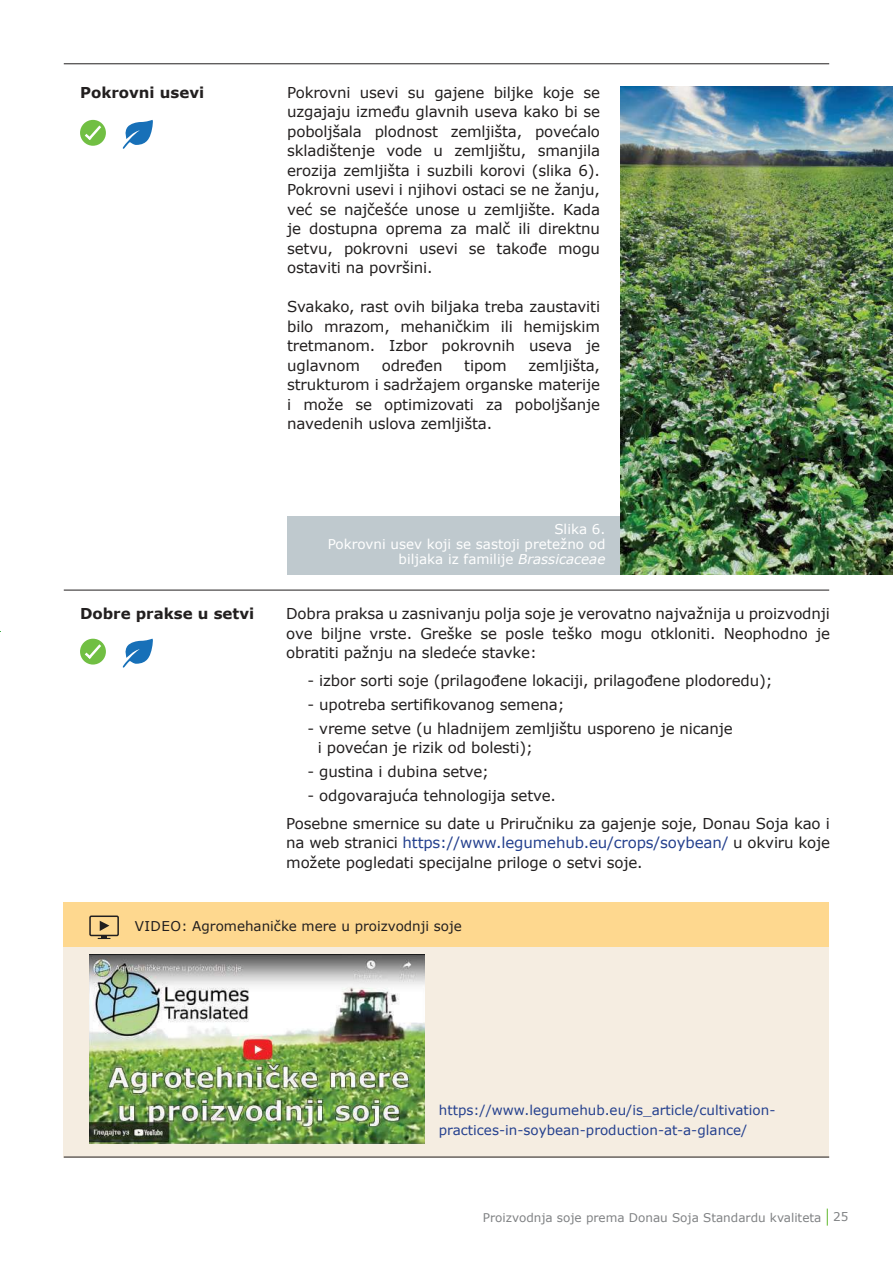
<style>
.page{position:relative;width:893px;height:1263px;background:#fff}
.page>*{position:absolute;margin:0;border:0;box-sizing:border-box;transform-origin:0 0}
.t1{font:15px/19.5px "Verdana";letter-spacing:-.01em;color:#221f1f;text-align:justify}
.t2{font:700 15px "Verdana";color:#221f1f}
.t3{font:13.5px/19.5px "Verdana";color:#24408e}
.t4{font:13.5px/15px "Verdana";color:#fff;text-align:right}
.t5{font:13.5px "Verdana";color:#221f1f}
.t6{font:12px "Verdana";color:#808284}
.s1{font-style:italic}
.s2{color:#24408e}
</style>
<div class="page">
<svg style="left:827px;top:1208px;width:1px;height:17px"></svg>
<div style="left:64px;top:902px;width:765px;height:256px;background:#f5ede1"></div>
<div style="left:64px;top:902px;width:765px;height:45px;background:#fed88f"></div>
<hr style="left:64px;top:590px;width:765px;height:1px;background:#221f1f">
<hr style="left:64px;top:1157px;width:765px;height:1px;background:#221f1f">
<hr style="left:64px;top:63px;width:765px;height:1px;background:#221f1f">
<div style="left:80px;top:639px;width:26px;height:25px;background:#71bf43;border-radius:50%"></div>
<svg style="left:85px;top:644px;width:16px;height:15px"></svg>
<svg style="left:122px;top:638px;width:31px;height:30px"></svg>
<img style="left:89px;top:955px;width:336px;height:188px">
<div style="left:287px;top:516px;width:373px;height:58px;background:#bfc9ce"></div>
<img style="left:620px;top:86px;width:273px;height:488px">
<div style="left:80px;top:120px;width:26px;height:26px;background:#71bf43;border-radius:50%"></div>
<svg style="left:85px;top:126px;width:16px;height:14px"></svg>
<svg style="left:122px;top:119px;width:31px;height:30px"></svg>
<div style="left:89px;top:915px;width:30px;height:21px;border:2px solid #221f1f"></div>
<svg style="left:98px;top:921px;width:12px;height:18px"></svg>
<p class="t2" style="left:80px;top:85px;width:126px">Pokrovni usevi</p>
<p class="t1" style="left:287px;top:82px;width:314px">Pokrovni usevi su gajene biljke koje se uzgajaju između glavnih useva kako bi se poboljšala plodnost zemljišta, povećalo skladištenje vode u zemljištu, smanjila erozija zemljišta i suzbili korovi (slika 6).<br>Pokrovni usevi i njihovi ostaci se ne žanju, već se najčešće unose u zemljište. Kada je dostupna oprema za malč ili direktnu setvu, pokrovni usevi se takođe mogu ostaviti na površini.</p>
<p class="t1" style="left:287px;top:297px;width:314px">Svakako, rast ovih biljaka treba zaustaviti bilo mrazom, mehaničkim ili hemijskim tretmanom. Izbor pokrovnih useva je uglavnom</p>
<p class="t1" style="left:287px;top:355px;width:314px;text-indent:241px">zemljišta, strukturom i sadržajem organske materije i može se optimizovati za poboljšanje navedenih uslova zemljišta.</p>
<p class="t1" style="left:382px;top:355px;width:62px">određen</p>
<p class="t1" style="left:464px;top:355px;width:44px">tipom</p>
<p class="t2" style="left:80px;top:607px;width:176px">Dobre prakse u setvi</p>
<p class="t4" style="left:328px;top:521px;width:279px">Slika 6.<br>Pokrovni usev koji se sastoji pretežno od biljaka iz familije <span class="s1">Brassicaceae</span></p>
<p class="t1" style="left:286px;top:604px;width:545px">Dobra praksa u zasnivanju polja soje je verovatno najvažnija u proizvodnji ove biljne vrste. Greške se posle teško mogu otkloniti. Neophodno je obratiti pažnju na sledeće stavke:</p>
<p class="t1" style="left:307px;top:671px;width:467px">- izbor sorti soje (prilagođene lokaciji, prilagođene plodoredu);</p>
<p class="t1" style="left:307px;top:694px;width:258px">- upotreba sertifikovanog semena;</p>
<p class="t1" style="left:318px;top:718px;width:416px;text-indent:-10px">- vreme setve (u hladnijem zemljištu usporeno je nicanje i povećan je rizik od bolesti);</p>
<p class="t1" style="left:307px;top:761px;width:183px">- gustina i dubina setve;</p>
<p class="t1" style="left:286px;top:781px;width:545px;line-height:28px;text-indent:21px">- odgovarajuća tehnologija setve.<br>Posebne smernice su date u Priručniku za gajenje soje, Donau Soja kao i</p>
<p class="t1" style="left:286px;top:833px;width:545px">na web stranici <span class="s2">https://www.legumehub.eu/crops/soybean/</span> u okviru koje možete pogledati specijalne priloge o setvi soje.</p>
<p class="t5" style="left:135px;top:919px;width:329px">VIDEO: Agromehaničke mere u proizvodnji soje</p>
<p class="t3" style="left:439px;top:1100px;width:338px">https://www.legumehub.eu/is_article/cultivation&shy;practices-in-soybean-production-at-a-glance/</p>
<p class="t6" style="left:483px;top:1213px;width:367px">Proizvodnja soje prema Donau Soja Standardu kvaliteta 25</p>
</div>
